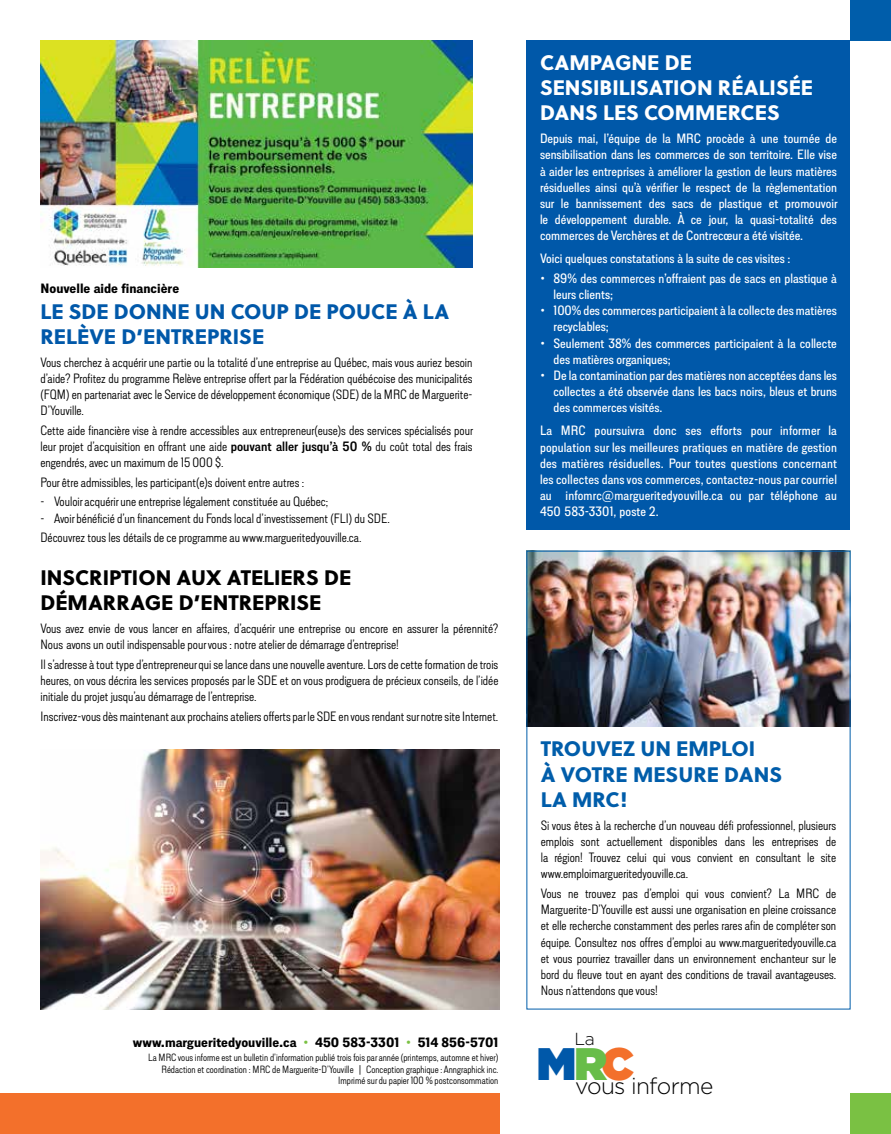
<style>
.page{position:relative;width:891px;height:1134px;background:#fff}
.page>*{position:absolute;margin:0;border:0;box-sizing:border-box;transform-origin:0 0}
.t1{font:900 45.45px "Gotham";color:#f3702b}
.t2{font:300 22.8px "Gotham";letter-spacing:-.03em;color:#000}
.t3{font:21px/25.2px "Soleil Xb";color:#fff}
.t4{font:21px/25.2px "Soleil Xb";color:#000}
.t5{font:21px/25.2px "Soleil Xb";color:#0058a9}
.t6{font:21px/25.2px "Soleil Xb";color:#005daa}
.t7{font:300 17.4px "Gotham";color:#000}
.t8{font:300 13.5px/16.2px "Lorimer No 2";color:#000;text-align:justify}
.t9{font:500 13.5px/16.2px "Lorimer No 2";color:#fff;text-align:justify}
.t10{font:700 13.5px "Lorimer No 2";color:#000}
.t11{font:300 10.5px/11.2px "Lorimer No 2";color:#000;text-align:right}
.s1{font-weight:600}
.s2{color:#7ac143}
</style>
<div class="page">
<div style="left:0;top:1094px;width:500px;height:40px;background:#f3702b"></div>
<div style="left:850px;top:1094px;width:41px;height:40px;background:#7ac143"></div>
<div style="left:850px;top:0;width:41px;height:40px;background:#005daa"></div>
<div style="left:526px;top:40px;width:324px;height:490px;background:#0058a9"></div>
<img style="left:528px;top:553px;width:320px;height:174px">
<img style="left:40px;top:750px;width:460px;height:259px">
<img style="left:40px;top:40px;width:432px;height:227px">
<p class="t10" style="left:40px;top:281px;width:140px">Nouvelle aide financière</p>
<h3 class="t5" style="left:40px;top:297px;width:410px">LE SDE DONNE UN COUP DE POUCE À LA<br>RELÈVE D’ENTREPRISE</h3>
<p class="t8" style="left:40px;top:354px;width:434px">Vous cherchez à acquérir une partie ou la totalité d’une entreprise au Québec, mais vous auriez besoin d’aide? Profitez du programme Relève entreprise offert par la Fédération québécoise des municipalités (FQM) en partenariat avec le Service de développement économique (SDE) de la MRC de Marguerite-D’Youville.</p>
<p class="t8" style="left:40px;top:422px;width:434px">Cette aide financière vise à rendre accessibles aux entrepreneur(euse)s des services spécialisés pour leur projet d’acquisition en offrant une aide <span class="s1">pouvant aller jusqu’à 50 %</span> du coût total des frais engendrés, avec un maximum de 15 000 $.</p>
<p class="t8" style="left:40px;top:474px;width:265px">Pour être admissibles, les participant(e)s doivent entre autres :</p>
<p class="t8" style="left:40px;top:493px;width:289px">- Vouloir acquérir une entreprise légalement constituée au Québec;</p>
<p class="t8" style="left:40px;top:508px;width:351px;line-height:19.5px">- Avoir bénéficié d’un financement du Fonds local d’investissement (FLI) du SDE.<br>Découvrez tous les détails de ce programme au www.margueritedyouville.ca.</p>
<h3 class="t4" style="left:40px;top:564px;width:312px">INSCRIPTION AUX ATELIERS DE<br>DÉMARRAGE D’ENTREPRISE</h3>
<p class="t8" style="left:40px;top:620px;width:459px">Vous avez envie de vous lancer en affaires, d’acquérir une entreprise ou encore en assurer la pérennité?<br>Nous avons un outil indispensable pour vous : notre atelier de démarrage d’entreprise!</p>
<p class="t8" style="left:40px;top:656px;width:459px">Il s’adresse à tout type d’entrepreneur qui se lance dans une nouvelle aventure. Lors de cette formation de trois heures, on vous décrira les services proposés par le SDE et on vous prodiguera de précieux conseils, de l’idée initiale du projet jusqu’au démarrage de l’entreprise.</p>
<p class="t8" style="left:40px;top:708px;width:459px">Inscrivez-vous dès maintenant aux prochains ateliers offerts par le SDE en vous rendant sur notre site Internet.</p>
<p class="t10" style="left:133px;top:1034px;width:367px">www.margueritedyouville.ca <span class="s2">•</span> 450 583-3301 <span class="s2">•</span> 514 856-5701</p>
<p class="t11" style="left:148px;top:1052px;width:352px">La MRC vous informe est un bulletin d’information publié trois fois par année (printemps, automne et hiver)<br>Rédaction et coordination : MRC de Marguerite-D’Youville | Conception graphique : Anngraphick inc.<br>Imprimé sur du papier 100 % postconsommation</p>
<h3 class="t3" style="left:540px;top:49px;width:275px">CAMPAGNE DE<br>SENSIBILISATION RÉALISÉE<br>DANS LES COMMERCES</h3>
<p class="t9" style="left:540px;top:130px;width:299px">Depuis mai, l’équipe de la MRC procède à une tournée de sensibilisation dans les commerces de son territoire. Elle vise à aider les entreprises à améliorer la gestion de leurs matières résiduelles ainsi qu’à vérifier le respect de la règlementation sur le bannissement des sacs de plastique et promouvoir le développement durable. À ce jour, la quasi-totalité des commerces de Verchères et de Contrecœur a été visitée.</p>
<p class="t9" style="left:540px;top:250px;width:252px">Voici quelques constatations à la suite de ces visites :</p>
<p class="t9" style="left:554px;top:270px;width:285px;text-indent:-14px">• 89% des commerces n’offraient pas de sacs en plastique à leurs clients;</p>
<p class="t9" style="left:554px;top:302px;width:285px;text-indent:-14px">• 100% des commerces participaient à la collecte des matières recyclables;</p>
<p class="t9" style="left:554px;top:335px;width:285px;text-indent:-14px">• Seulement 38% des commerces participaient à la collecte des matières organiques;</p>
<p class="t9" style="left:554px;top:367px;width:285px;text-indent:-14px">• De la contamination par des matières non acceptées dans les collectes a été observée dans les bacs noirs, bleus et bruns des commerces visités.</p>
<p class="t9" style="left:540px;top:422px;width:299px">La MRC poursuivra donc ses efforts pour informer la population sur les meilleures pratiques en matière de gestion des matières résiduelles. Pour toutes questions concernant les collectes dans vos commerces, contactez-nous par courriel au infomrc@margueritedyouville.ca ou par téléphone au 450 583-3301, poste 2.</p>
<h3 class="t6" style="left:541px;top:735px;width:243px">TROUVEZ UN EMPLOI<br>À VOTRE MESURE DANS<br>LA MRC!</h3>
<p class="t8" style="left:541px;top:817px;width:297px">Si vous êtes à la recherche d’un nouveau défi professionnel, plusieurs emplois sont actuellement disponibles dans les entreprises de la région! Trouvez celui qui vous convient en consultant le site www.emploimargueritedyouville.ca.</p>
<p class="t8" style="left:541px;top:885px;width:297px">Vous ne trouvez pas d’emploi qui vous convient? La MRC de Marguerite-D’Youville est aussi une organisation en pleine croissance et elle recherche constamment des perles rares afin de compléter son équipe. Consultez nos offres d’emploi au www.margueritedyouville.ca et vous pourriez travailler dans un environnement enchanteur sur le bord du fleuve tout en ayant des conditions de travail avantageuses.<br>Nous n’attendons que vous!</p>
<p class="t7" style="left:574px;top:1028px;width:22px">La</p>
<h2 class="t2" style="left:537px;top:1072px;width:178px"><sup>M</sup><sup>R</sup>vous informe</h2>
<h1 class="t1" style="left:601px;top:1036px;width:34px">C</h1>
</div>
